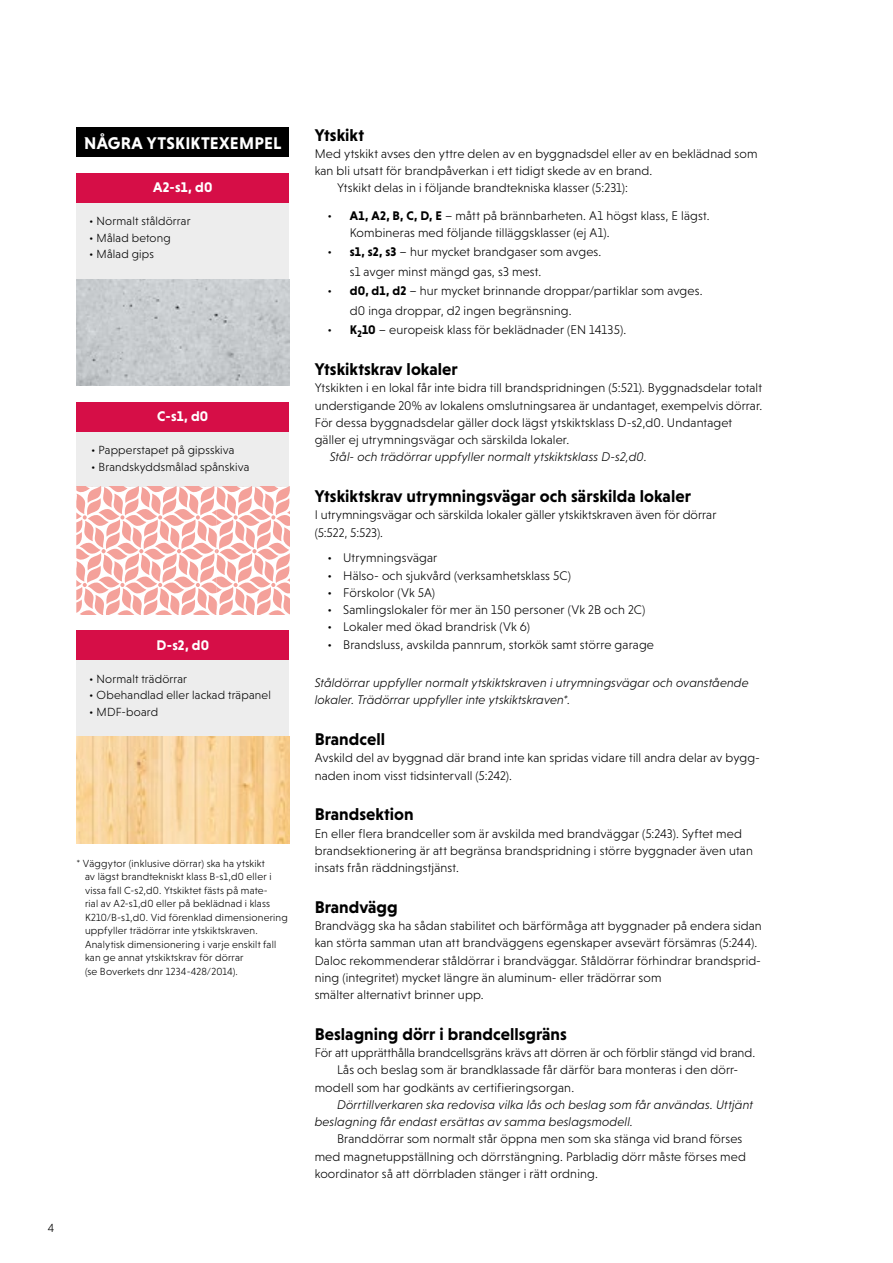
<style>
.page{position:relative;width:893px;height:1263px;background:#fff}
.page>*{position:absolute;margin:0;border:0;box-sizing:border-box;transform-origin:0 0}
.Mellanrubr{font:700 17.25px "Niveau Grotesk";letter-spacing:.005em;color:#000}
.t1{font:700 17.25px "Niveau Grotesk";letter-spacing:.015em;color:#fff}
.Tabellrubrik{font:700 14.25px "Niveau Grotesk";letter-spacing:.02em;color:#fff}
.Bröd{font:300 12.75px/17.2px "Niveau Grotesk";letter-spacing:.01em;color:#000}
.Bröd-2{font:italic 300 12.75px/17.2px "Niveau Grotesk";letter-spacing:.01em;color:#000}
.Mellanrubr-2{font:italic 300 12.75px/17.2px "Niveau Grotesk";letter-spacing:.005em;color:#000}
.Tabell_bröd{font:300 12px "Niveau Grotesk";letter-spacing:.015em;color:#000}
.Bröd-3{font:300 10.5px/13.5px "Niveau Grotesk";letter-spacing:.02em;color:#000}
.s1{font-weight:700}
</style>
<div class="page">
<div style="left:77px;top:128px;width:212px;height:29px;background:#000"></div>
<div style="left:77px;top:173px;width:212px;height:213px;background:#ededed"></div>
<div style="left:77px;top:173px;width:212px;height:30px;background:#d60e47"></div>
<img style="left:77px;top:280px;width:212px;height:106px">
<div style="left:77px;top:402px;width:212px;height:212px;background:#ededed"></div>
<div style="left:77px;top:402px;width:212px;height:30px;background:#d60e47"></div>
<svg style="left:77px;top:487px;width:212px;height:127px;background:#f8c4c0"></svg>
<div style="left:77px;top:630px;width:212px;height:213px;background:#ededed"></div>
<div style="left:77px;top:630px;width:212px;height:30px;background:#d60e47"></div>
<img style="left:77px;top:737px;width:212px;height:106px">
<p class="t1" style="left:84px;top:133px;width:199px">NÅGRA YTSKIKTEXEMPEL</p>
<p class="Tabellrubrik" style="left:153px;top:179px;width:61px">A2-s1, d0</p>
<p class="Tabell_bröd" style="left:89px;top:215px;width:103px">• Normalt ståldörrar</p>
<p class="Tabell_bröd" style="left:89px;top:231px;width:83px">• Målad betong</p>
<p class="Tabell_bröd" style="left:89px;top:248px;width:66px">• Målad gips</p>
<p class="Tabellrubrik" style="left:157px;top:408px;width:53px">C-s1, d0</p>
<p class="Tabell_bröd" style="left:91px;top:443px;width:145px">• Papperstapet på gipsskiva</p>
<p class="Tabell_bröd" style="left:91px;top:460px;width:160px">• Brandskyddsmålad spånskiva</p>
<p class="Tabellrubrik" style="left:156px;top:636px;width:54px">D-s2, d0</p>
<p class="Tabell_bröd" style="left:89px;top:672px;width:99px">• Normalt trädörrar</p>
<p class="Tabell_bröd" style="left:89px;top:688px;width:183px">• Obehandlad eller lackad träpanel</p>
<p class="Tabell_bröd" style="left:89px;top:705px;width:70px">• MDF-board</p>
<p class="Bröd-3" style="left:85px;top:856px;width:204px;text-indent:-9px">* Väggytor (inklusive dörrar) ska ha ytskikt<br>av lägst brandtekniskt klass B-s1,d0 eller i vissa fall C-s2,d0. Ytskiktet fästs på mate-<br>rial av A2-s1,d0 eller på beklädnad i klass K210/B-s1,d0. Vid förenklad dimensionering uppfyller trädörrar inte ytskiktskraven.<br>Analytisk dimensionering i varje enskilt fall kan ge annat ytskiktskrav för dörrar<br>(se Boverkets dnr 1234-428/2014).</p>
<p class="Tabell_bröd" style="left:48px;top:1221px;width:8px">4</p>
<p class="Mellanrubr" style="left:315px;top:125px;width:51px">Ytskikt</p>
<p class="Bröd" style="left:315px;top:145px;width:444px">Med ytskikt avses den yttre delen av en byggnadsdel eller av en beklädnad som</p>
<p class="Bröd" style="left:315px;top:162px;width:339px">kan bli utsatt för brandpåverkan i ett tidigt skede av en brand.</p>
<p class="Bröd" style="left:337px;top:179px;width:292px">Ytskikt delas in i följande brandtekniska klasser (5:231):</p>
<p class="Bröd" style="left:350px;top:208px;width:361px;line-height:16.5px;text-indent:-22px">• <span class="s1">A1, A2, B, C, D, E</span> – mått på brännbarheten. A1 högst klass, E lägst.<br>Kombineras med följande tilläggsklasser (ej A1).</p>
<p class="Bröd" style="left:350px;top:242px;width:253px;line-height:19.5px;text-indent:-22px">• <span class="s1">s1, s2, s3</span> – hur mycket brandgaser som avges. s1 avger minst mängd gas, s3 mest.</p>
<p class="Bröd" style="left:350px;top:281px;width:354px;line-height:19.5px;text-indent:-22px">• <span class="s1">d0, d1, d2</span> – hur mycket brinnande droppar/partiklar som avges. d0 inga droppar, d2 ingen begränsning.</p>
<p class="Bröd" style="left:327px;top:321px;width:300px">• <span class="s1">K</span><sub>2</sub><span class="s1">10</span> – europeisk klass för beklädnader (EN 14135).</p>
<p class="Mellanrubr" style="left:315px;top:359px;width:145px">Ytskiktskrav lokaler</p>
<p class="Bröd" style="left:315px;top:379px;width:449px">Ytskikten i en lokal får inte bidra till brandspridningen (5:521). Byggnadsdelar totalt understigande 20% av lokalens omslutningsarea är undantaget, exempelvis dörrar.<br>För dessa byggnadsdelar gäller dock lägst ytskiktsklass D-s2,d0. Undantaget gäller ej utrymningsvägar och särskilda lokaler.</p>
<p class="Bröd-2" style="left:330px;top:448px;width:319px">Stål- och trädörrar uppfyller normalt ytskiktsklass D-s2,d0.</p>
<p class="Mellanrubr" style="left:315px;top:486px;width:378px">Ytskiktskrav utrymningsvägar och särskilda lokaler</p>
<p class="Bröd" style="left:315px;top:506px;width:403px">I utrymningsvägar och särskilda lokaler gäller ytskiktskraven även för dörrar (5:522, 5:523).</p>
<p class="Bröd" style="left:327px;top:549px;width:111px">• Utrymningsvägar</p>
<p class="Bröd" style="left:327px;top:567px;width:245px">• Hälso- och sjukvård (verksamhetsklass 5C)</p>
<p class="Bröd" style="left:327px;top:584px;width:109px">• Förskolor (Vk 5A)</p>
<p class="Bröd" style="left:327px;top:601px;width:319px">• Samlingslokaler för mer än 150 personer (Vk 2B och 2C)</p>
<p class="Bröd" style="left:327px;top:618px;width:204px">• Lokaler med ökad brandrisk (Vk 6)</p>
<p class="Bröd" style="left:327px;top:636px;width:328px">• Brandsluss, avskilda pannrum, storkök samt större garage</p>
<p class="Mellanrubr-2" style="left:315px;top:674px;width:435px">Ståldörrar uppfyller normalt ytskiktskraven i utrymningsvägar och ovanstående lokaler. Trädörrar uppfyller inte ytskiktskraven*.</p>
<p class="Mellanrubr" style="left:315px;top:729px;width:72px">Brandcell</p>
<p class="Bröd" style="left:315px;top:749px;width:447px">Avskild del av byggnad där brand inte kan spridas vidare till andra delar av bygg&shy;naden inom visst tidsintervall (5:242).</p>
<p class="Mellanrubr" style="left:315px;top:805px;width:101px">Brandsektion</p>
<p class="Bröd" style="left:315px;top:825px;width:440px">En eller flera brandceller som är avskilda med brandväggar (5:243). Syftet med brandsektionering är att begränsa brandspridning i större byggnader även utan insats från räddningstjänst.</p>
<p class="Mellanrubr" style="left:315px;top:897px;width:85px">Brandvägg</p>
<p class="Bröd" style="left:315px;top:917px;width:449px">Brandvägg ska ha sådan stabilitet och bärförmåga att byggnader på endera sidan kan störta samman utan att brandväggens egenskaper avsevärt försämras (5:244).<br>Daloc rekommenderar ståldörrar i brandväggar. Ståldörrar förhindrar brandsprid&shy;ning (integritet) mycket längre än aluminum- eller trädörrar som<br>smälter alternativt brinner upp.</p>
<p class="Mellanrubr" style="left:315px;top:1024px;width:254px">Beslagning dörr i brandcellsgräns</p>
<p class="Bröd" style="left:315px;top:1044px;width:442px">För att upprätthålla brandcellsgräns krävs att dörren är och förblir stängd vid brand.</p>
<p class="Bröd" style="left:315px;top:1061px;width:423px;text-indent:22px">Lås och beslag som är brandklassade får därför bara monteras i den dörr&shy;modell som har godkänts av certifieringsorgan.</p>
<p class="Bröd-2" style="left:315px;top:1096px;width:440px;text-indent:22px">Dörrtillverkaren ska redovisa vilka lås och beslag som får användas. Uttjänt beslagning får endast ersättas av samma beslagsmodell.</p>
<p class="Bröd" style="left:315px;top:1130px;width:433px;text-indent:22px">Branddörrar som normalt står öppna men som ska stänga vid brand förses med magnetuppställning och dörrstängning. Parbladig dörr måste förses med koordinator så att dörrbladen stänger i rätt ordning.</p>
</div>
